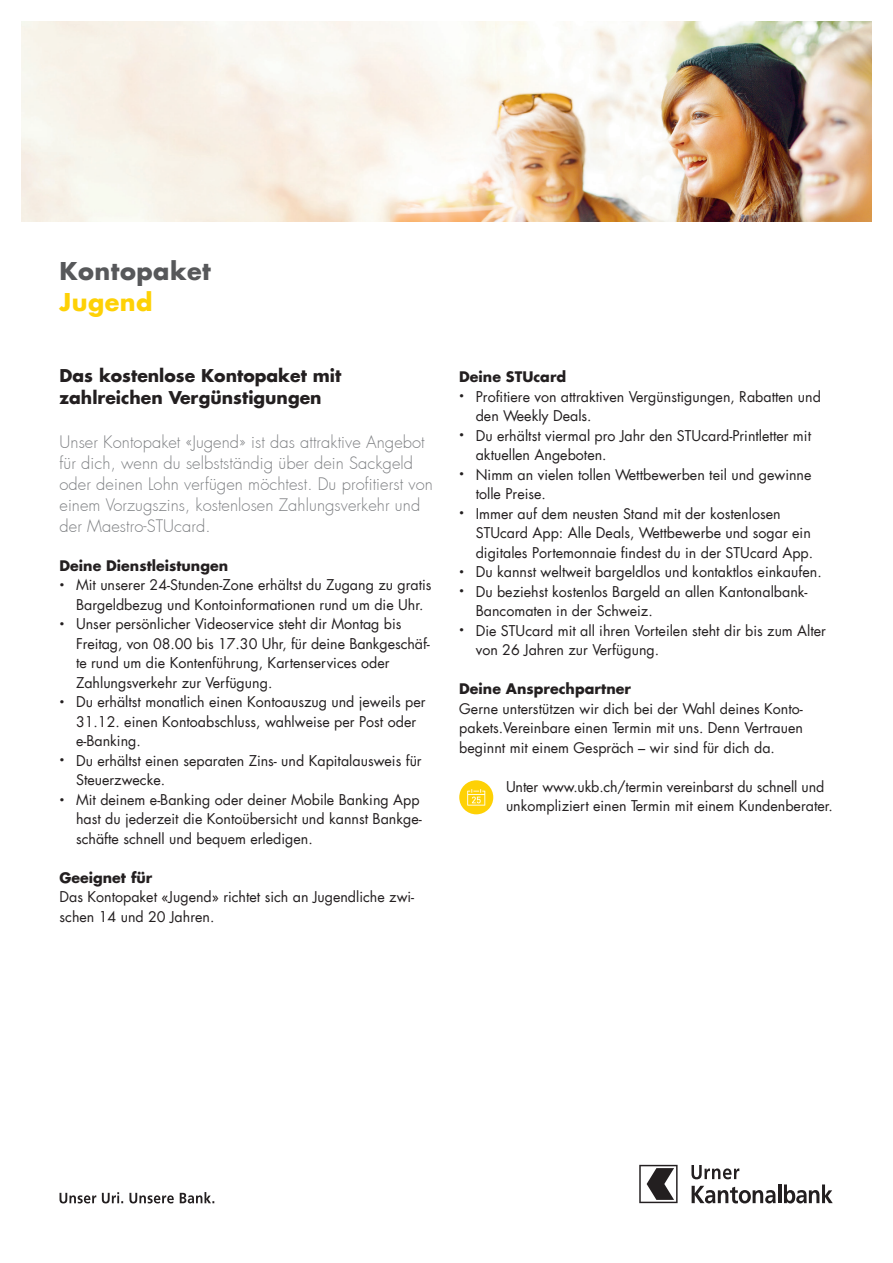
<style>
.page{position:relative;width:893px;height:1263px;background:#fff}
.page>*{position:absolute;margin:0;border:0;box-sizing:border-box;transform-origin:0 0}
.t1{font:700 24px "UKB Futura";letter-spacing:.02em;color:#57585a}
.t2{font:700 24px "UKB Futura";letter-spacing:.02em;color:#fed105}
.t3{font:700 17.25px/22.5px "UKB Futura";color:#231f20}
.t4{font:300 16.5px/21px "UKB Futura";letter-spacing:.005em;color:#808285}
.t5{font:14.25px/19.5px "UKB Futura";color:#231f20}
.t6{font:700 14.25px "UKB Futura";color:#231f20}
</style>
<div class="page">
<svg style="left:60px;top:1192px;width:154px;height:11px"></svg>
<svg style="left:692px;top:1186px;width:84px;height:17px"></svg>
<hr style="left:778px;top:1184px;width:3px;height:19px;background:#231f20">
<svg style="left:784px;top:1184px;width:49px;height:19px"></svg>
<svg style="left:691px;top:1165px;width:48px;height:14px"></svg>
<svg style="left:639px;top:1165px;width:39px;height:38px"></svg>
<img style="left:21px;top:21px;width:851px;height:200px">
<div style="left:459px;top:780px;width:34px;height:34px;background:#fed105;border-radius:50%"></div>
<svg style="left:467px;top:789px;width:18px;height:16px"></svg>
<h1 class="t1" style="left:60px;top:254px;width:153px">Kontopaket</h1>
<h1 class="t2" style="left:60px;top:286px;width:95px">Jugend</h1>
<p class="t3" style="left:60px;top:363px;width:283px">Das kostenlose Kontopaket mit zahlreichen Vergünstigungen</p>
<p class="t4" style="left:60px;top:431px;width:375px">Unser Kontopaket «Jugend» ist das attraktive Angebot für dich, wenn du selbstständig über dein Sackgeld oder deinen Lohn verfügen möchtest. Du profitierst von einem Vorzugszins, kostenlosen Zahlungsverkehr und der Maestro-STUcard.</p>
<p class="t6" style="left:60px;top:555px;width:170px">Deine Dienstleistungen</p>
<p class="t5" style="left:60px;top:575px;width:374px;text-align:center"><sup>•</sup> Mit unserer 24-Stunden-Zone erhältst du Zugang zu gratis<br>Bargeldbezug und Kontoinformationen rund um die Uhr.</p>
<p class="t5" style="left:76px;top:614px;width:355px;text-indent:-16px"><sup>•</sup> Unser persönlicher Videoservice steht dir Montag bis Freitag, von 08.00 bis 17.30 Uhr, für deine Bankgeschäf&shy;te rund um die Kontenführung, Kartenservices oder Zahlungsverkehr zur Verfügung.</p>
<p class="t5" style="left:76px;top:692px;width:351px;text-indent:-16px"><sup>•</sup> Du erhältst monatlich einen Kontoauszug und jeweils per<br>31.12. einen Kontoabschluss, wahlweise per Post oder e-Banking.</p>
<p class="t5" style="left:76px;top:750px;width:347px;text-indent:-16px"><sup>•</sup> Du erhältst einen separaten Zins- und Kapitalausweis für<br>Steuerzwecke.</p>
<p class="t5" style="left:76px;top:789px;width:347px;text-indent:-16px"><sup>•</sup> Mit deinem e-Banking oder deiner Mobile Banking App hast du jederzeit die Kontoübersicht und kannst Bankge&shy;schäfte schnell und bequem erledigen.</p>
<p class="t6" style="left:60px;top:867px;width:94px">Geeignet für</p>
<p class="t5" style="left:60px;top:887px;width:356px">Das Kontopaket «Jugend» richtet sich an Jugendliche zwi&shy;schen 14 und 20 Jahren.</p>
<p class="t6" style="left:459px;top:367px;width:108px">Deine STUcard</p>
<p class="t5" style="left:476px;top:386px;width:347px;text-indent:-16px"><sup>•</sup> Profitiere von attraktiven Vergünstigungen, Rabatten und den Weekly Deals.</p>
<p class="t5" style="left:476px;top:425px;width:337px;text-indent:-16px"><sup>•</sup> Du erhältst viermal pro Jahr den STUcard-Printletter mit aktuellen Angeboten.</p>
<p class="t5" style="left:476px;top:464px;width:337px;text-indent:-16px"><sup>•</sup> Nimm an vielen tollen Wettbewerben teil und gewinne tolle Preise.</p>
<p class="t5" style="left:476px;top:503px;width:339px;text-indent:-16px"><sup>•</sup> Immer auf dem neusten Stand mit der kostenlosen<br>STUcard App: Alle Deals, Wettbewerbe und sogar ein digitales Portemonnaie findest du in der STUcard App.</p>
<p class="t5" style="left:459px;top:562px;width:364px"><sup>•</sup> Du kannst weltweit bargeldlos und kontaktlos einkaufen.</p>
<p class="t5" style="left:476px;top:581px;width:333px;text-indent:-16px"><sup>•</sup> Du beziehst kostenlos Bargeld an allen Kantonalbank-<br>Bancomaten in der Schweiz.</p>
<p class="t5" style="left:476px;top:620px;width:352px;text-indent:-16px"><sup>•</sup> Die STUcard mit all ihren Vorteilen steht dir bis zum Alter von 26 Jahren zur Verfügung.</p>
<p class="t6" style="left:459px;top:679px;width:173px">Deine Ansprechpartner</p>
<p class="t5" style="left:459px;top:698px;width:345px;text-align:justify">Gerne unterstützen wir dich bei der Wahl deines Konto&shy;pakets.Vereinbare einen Termin mit uns. Denn Vertrauen beginnt mit einem Gespräch – wir sind für dich da.</p>
<p class="t5" style="left:506px;top:776px;width:328px">Unter www.ukb.ch/termin vereinbarst du schnell und unkompliziert einen Termin mit einem Kundenberater.</p>
</div>
